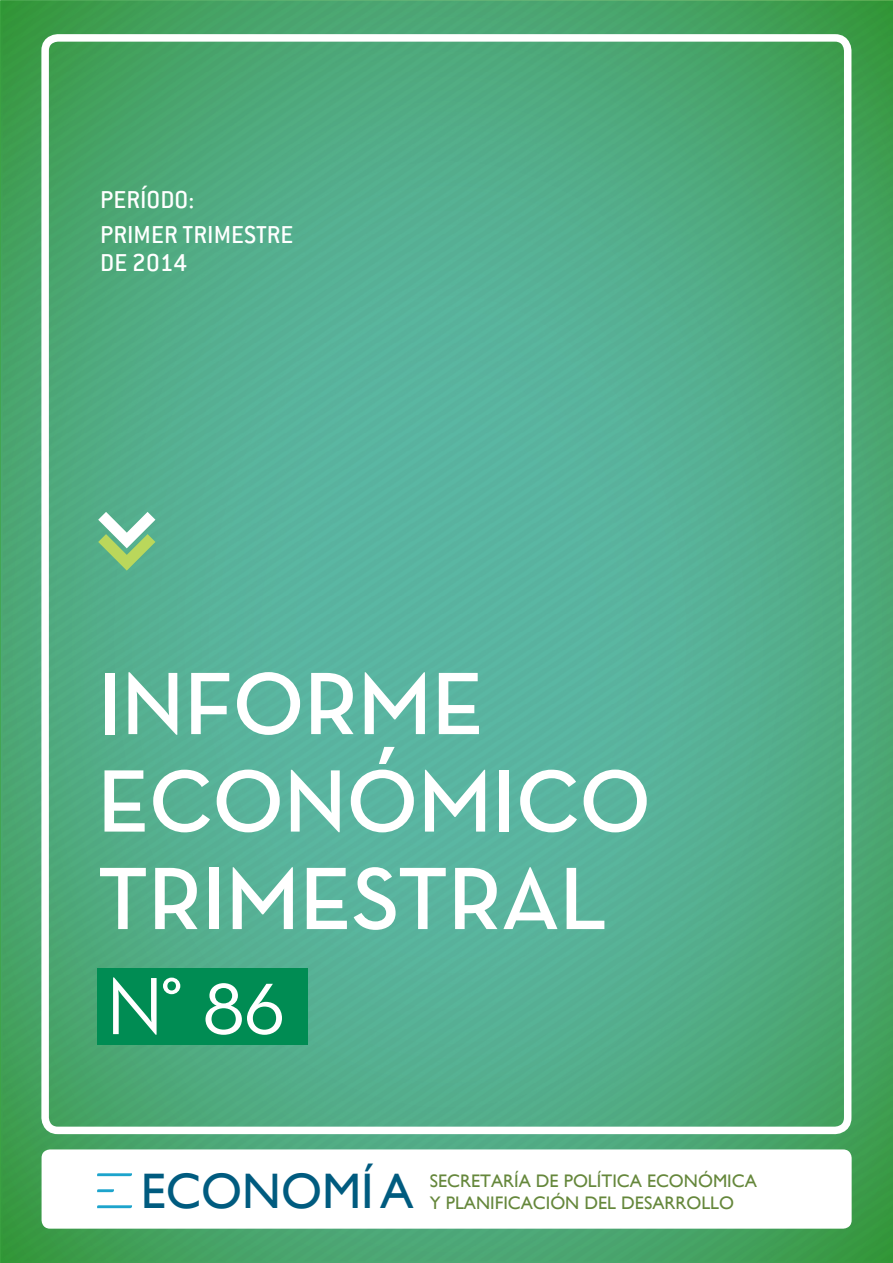
<style>
.page{position:relative;width:893px;height:1263px;background:#fff}
.page>*{position:absolute;margin:0;border:0;box-sizing:border-box;transform-origin:0 0}
.t1{font:600 90px/97.5px "Neutra Text";letter-spacing:-.01em;color:#fff}
.t2{font:82.5px "Neutra Text";color:#fff}
.t3{font:49.95px "Gill Sans";color:#005b7f}
.t4{font:500 27px/34.5px "Conduit ITC";color:#fff}
.t5{font:18.15px "Gill Sans";color:#65873b}
</style>
<div class="page">
<img style="left:0;top:0;width:893px;height:1263px">
<div style="left:41px;top:34px;width:810px;height:1100px;border:8px solid #fff;border-radius:13px"></div>
<svg style="left:98px;top:512px;width:57px;height:59px"></svg>
<div style="left:97px;top:969px;width:210px;height:76px;background:#008c53"></div>
<div style="left:42px;top:1149px;width:810px;height:80px;background:#fff;border-radius:9px"></div>
<svg style="left:97px;top:1173px;width:35px;height:3px"></svg>
<svg style="left:97px;top:1205px;width:35px;height:3px"></svg>
<svg style="left:97px;top:1189px;width:17px;height:3px"></svg>
<h3 class="t4" style="left:100px;top:182px;width:195px">PERÍODO:<br>PRIMER TRIMESTRE</h3>
<h3 class="t4" style="left:100px;top:245px;width:89px">DE 2014</h3>
<h1 class="t1" style="left:97px;top:653px;width:556px">INFORME<br>ECONÓMICO<br>TRIMESTRAL</h1>
<h2 class="t2" style="left:105px;top:956px;width:182px">N˚ 86</h2>
<h3 class="t3" style="left:141px;top:1162px;width:274px">ECONOMÍA</h3>
<p class="t5" style="left:430px;top:1170px;width:329px">SECRETARÍA DE POLÍTICA ECONÓMICA</p>
<p class="t5" style="left:430px;top:1192px;width:306px">Y PLANIFICACIÓN DEL DESARROLLO</p>
</div>
